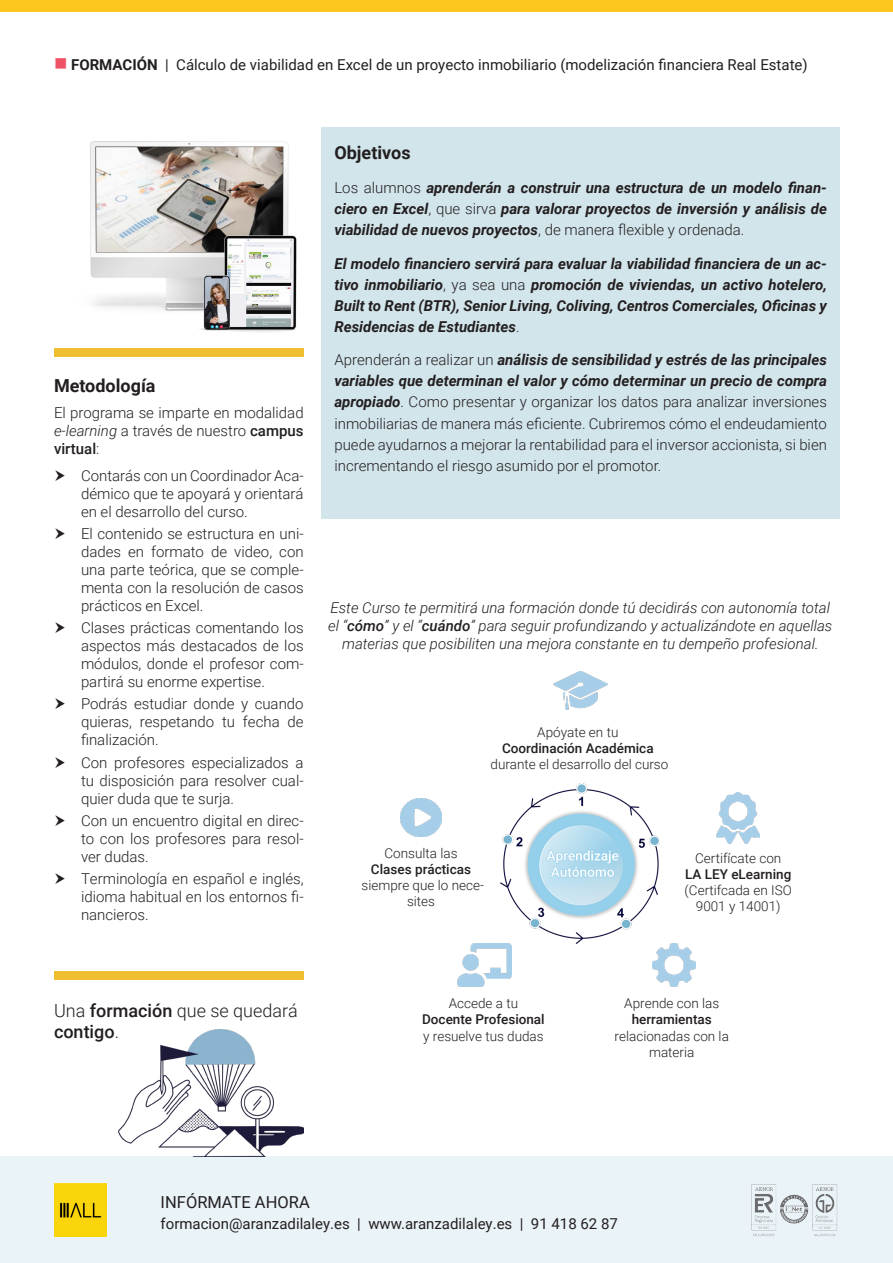
<style>
.page{position:relative;width:893px;height:1263px;background:#fff}
.page>*{position:absolute;margin:0;border:0;box-sizing:border-box;transform-origin:0 0}
.t1{font:300 18px/21.6px "Roboto";color:#231f20}
.t2{font:700 18px "Roboto";color:#231f20}
.t3{font:16.5px "Roboto";color:#231f20}
.t4{font:300 15px/18px "Roboto";color:#231f20;text-align:justify}
.t5{font:italic 700 15px/21px "Roboto";color:#231f20;text-align:justify}
.t6{font:italic 300 15px/18px "Roboto";color:#231f20;text-align:center}
.t7{font:15px "Roboto";color:#231f20}
.t8{font:300 13.5px/16.2px "Roboto";color:#231f20;text-align:center}
.s1{color:#ef5264}
.s2{font-weight:700}
.s3{font-style:italic}
.s4{font-weight:500}
.s5{font-weight:300;font-style:normal}
.s6{font-weight:700;font-style:italic}
</style>
<div class="page">
<div style="left:0;top:1157px;width:893px;height:106px;background:#eaf3f8"></div>
<div style="left:1px;top:0;width:892px;height:11px;background:#fec71d"></div>
<img style="left:54px;top:1184px;width:53px;height:52px">
<img style="left:751px;top:1184px;width:87px;height:53px">
<div style="left:322px;top:128px;width:518px;height:391px;background:#d2e5eb"></div>
<img style="left:90px;top:141px;width:207px;height:191px">
<div style="left:54px;top:349px;width:250px;height:8px;background:#efbf31"></div>
<div style="left:54px;top:972px;width:250px;height:8px;background:#efbf31"></div>
<img style="left:119px;top:1029px;width:185px;height:128px">
<img style="left:501px;top:783px;width:159px;height:161px">
<img style="left:553px;top:672px;width:54px;height:38px">
<img style="left:401px;top:799px;width:40px;height:38px">
<img style="left:458px;top:944px;width:54px;height:43px">
<img style="left:652px;top:944px;width:43px;height:43px">
<img style="left:717px;top:792px;width:43px;height:51px">
<p class="t7" style="left:54px;top:54px;width:755px"><span class="s1">■</span> <span class="s2">FORMACIÓN</span> | Cálculo de viabilidad en Excel de un proyecto inmobiliario (modelización financiera Real Estate)</p>
<p class="t2" style="left:54px;top:373px;width:103px">Metodología</p>
<p class="t4" style="left:54px;top:403px;width:251px">El programa se imparte en modalidad <span class="s3">e-learning</span> a través de nuestro <span class="s4">campus virtual</span>:</p>
<p class="t4" style="left:81px;top:466px;width:224px">Contarás con un Coordinador Aca&shy;démico que te apoyará y orientará en el desarrollo del curso.</p>
<p class="t4" style="left:81px;top:524px;width:224px">El contenido se estructura en uni&shy;dades en formato de video, con una parte teórica, que se comple&shy;menta con la resolución de casos prácticos en Excel.</p>
<p class="t4" style="left:81px;top:618px;width:224px">Clases prácticas comentando los aspectos más destacados de los módulos, donde el profesor com&shy;partirá su enorme expertise.</p>
<p class="t4" style="left:81px;top:694px;width:224px">Podrás estudiar donde y cuando quieras, respetando tu fecha de finalización.</p>
<p class="t4" style="left:81px;top:753px;width:224px">Con profesores especializados a tu disposición para resolver cual&shy;quier duda que te surja.</p>
<p class="t4" style="left:81px;top:811px;width:224px">Con un encuentro digital en direc&shy;to con los profesores para resol&shy;ver dudas.</p>
<p class="t4" style="left:81px;top:869px;width:224px">Terminología en español e inglés, idioma habitual en los entornos fi&shy;nancieros.</p>
<p class="t2" style="left:334px;top:140px;width:78px">Objetivos</p>
<p class="t5" style="left:334px;top:177px;width:494px"><span class="s5">Los alumnos</span> aprenderán a construir una estructura de un modelo finan&shy;ciero en Excel<span class="s5">, que sirva</span> para valorar proyectos de inversión y análisis de viabilidad de nuevos proyectos<span class="s5">, de manera flexible y ordenada.</span></p>
<p class="t5" style="left:334px;top:252px;width:494px">El modelo financiero servirá para evaluar la viabilidad financiera de un ac&shy;tivo inmobiliario<span class="s5">, ya sea una</span> promoción de viviendas, un activo hotelero, Built to Rent (BTR), Senior Living, Coliving, Centros Comerciales, Oficinas y Residencias de Estudiantes<span class="s5">.</span></p>
<p class="t4" style="left:334px;top:349px;width:494px;line-height:21px">Aprenderán a realizar un <span class="s6">análisis de sensibilidad y estrés de las principales variables que determinan el valor y cómo determinar un precio de compra apropiado</span>. Como presentar y organizar los datos para analizar inversiones inmobiliarias de manera más eficiente. Cubriremos cómo el endeudamiento puede ayudarnos a mejorar la rentabilidad para el inversor accionista, si bien incrementando el riesgo asumido por el promotor.</p>
<p class="t6" style="left:328px;top:598px;width:506px">Este Curso te permitirá una formación donde tú decidirás con autonomía total el “<span class="s4">cómo</span>” y el “<span class="s4">cuándo</span>” para seguir profundizando y actualizándote en aquellas materias que posibiliten una mejora constante en tu dempeño profesional.</p>
<p class="t8" style="left:491px;top:723px;width:179px">Apóyate en tu<br><span class="s4">Coordinación Académica </span>durante el desarrollo del curso</p>
<p class="t8" style="left:362px;top:844px;width:124px">Consulta las<br><span class="s4">Clases prácticas </span>siempre que lo nece&shy;sites</p>
<p class="t8" style="left:685px;top:849px;width:109px">Certifícate con<br><span class="s4">LA LEY eLearning </span>(Certifcada en ISO<br>9001 y 14001)</p>
<p class="t1" style="left:54px;top:999px;width:245px">Una <span class="s4">formación</span> que se quedará <span class="s4">contigo</span>.</p>
<p class="t8" style="left:422px;top:995px;width:124px">Accede a tu<br><span class="s4">Docente Profesional </span>y resuelve tus dudas</p>
<p class="t8" style="left:615px;top:995px;width:116px">Aprende con las <span class="s4">herramientas </span>relacionadas con la materia</p>
<p class="t3" style="left:161px;top:1190px;width:151px">INFÓRMATE AHORA</p>
<p class="t7" style="left:161px;top:1213px;width:459px">formacion@aranzadilaley.es | www.aranzadilaley.es | 91 418 62 87</p>
</div>
